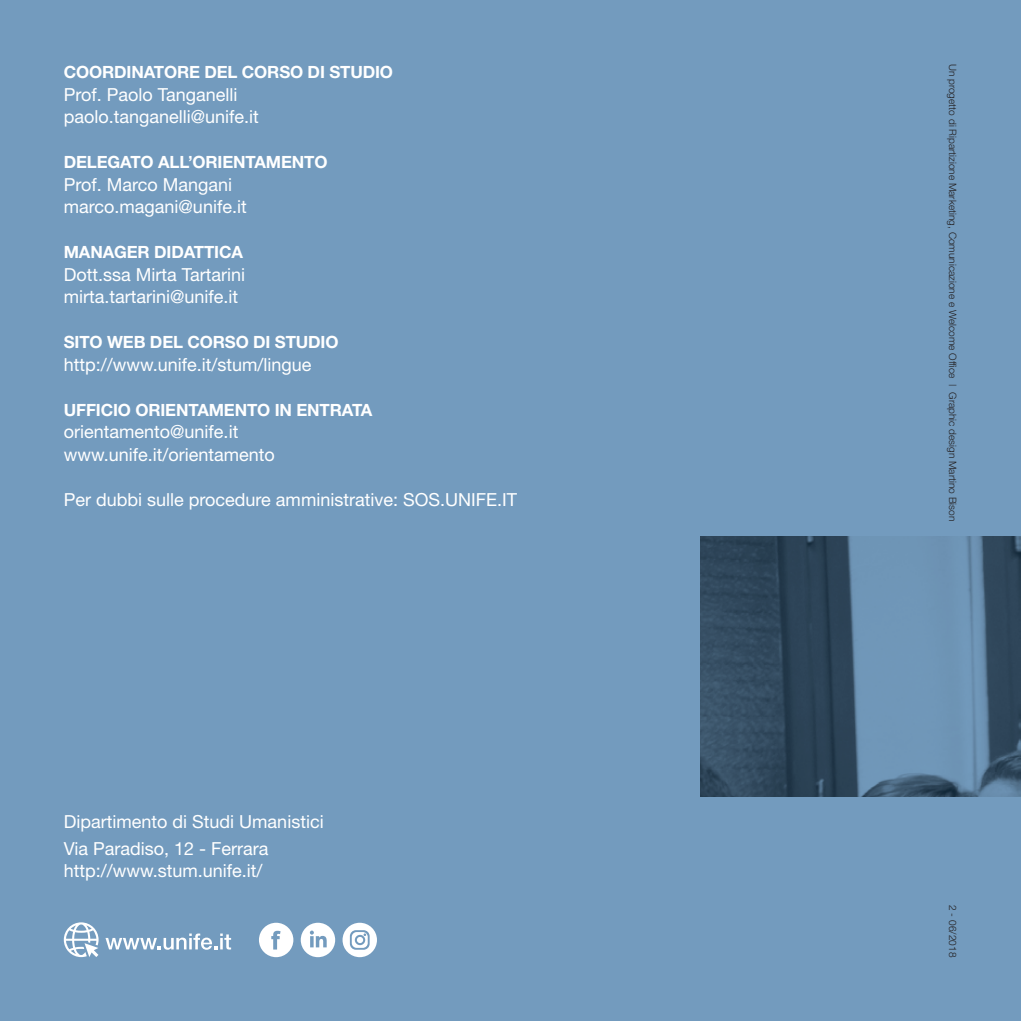
<style>
.page{position:relative;width:1021px;height:1021px;background:#fff}
.page>*{position:absolute;margin:0;border:0;box-sizing:border-box;transform-origin:0 0}
.t1{font:18px/22.5px "Helvetica Neue";color:#fff}
.t2{font:700 16.88px "Helvetica Neue";letter-spacing:-.01em;color:#fff}
.t3{font:300 10.12px "Helvetica Neue";color:#231f20}
</style>
<div class="page">
<div style="left:0;top:0;width:1020px;height:1020px;background:#739bbe"></div>
<img style="left:700px;top:536px;width:320px;height:260px">
<svg style="left:105px;top:933px;width:126px;height:16px"></svg>
<svg style="left:64px;top:922px;width:35px;height:35px"></svg>
<svg style="left:259px;top:922px;width:34px;height:35px"></svg>
<svg style="left:301px;top:922px;width:34px;height:35px"></svg>
<svg style="left:342px;top:922px;width:35px;height:35px"></svg>
<p class="t2" style="left:64px;top:62px;width:331px">COORDINATORE DEL CORSO DI STUDIO</p>
<p class="t1" style="left:64px;top:83px;width:197px">Prof. Paolo Tanganelli paolo.tanganelli@unife.it</p>
<p class="t2" style="left:64px;top:152px;width:265px">DELEGATO ALL’ORIENTAMENTO</p>
<p class="t1" style="left:64px;top:173px;width:184px">Prof. Marco Mangani marco.magani@unife.it</p>
<p class="t2" style="left:64px;top:242px;width:181px">MANAGER DIDATTICA</p>
<p class="t1" style="left:64px;top:263px;width:183px">Dott.ssa Mirta Tartarini mirta.tartarini@unife.it</p>
<p class="t2" style="left:64px;top:332px;width:276px">SITO WEB DEL CORSO DI STUDIO</p>
<p class="t1" style="left:64px;top:353px;width:249px">http://www.unife.it/stum/lingue</p>
<p class="t2" style="left:64px;top:399px;width:310px">UFFICIO ORIENTAMENTO IN ENTRATA</p>
<p class="t1" style="left:64px;top:420px;width:212px">orientamento@unife.it www.unife.it/orientamento</p>
<p class="t1" style="left:64px;top:488px;width:455px">Per dubbi sulle procedure amministrative: SOS.UNIFE.IT</p>
<p class="t1" style="left:64px;top:807px;width:261px;line-height:27px">Dipartimento di Studi Umanistici<br>Via Paradiso, 12 - Ferrara</p>
<p class="t1" style="left:64px;top:859px;width:200px">http://www.stum.unife.it/</p>
<p class="t3" style="left:958px;top:64px;width:459px;rotate:90deg">Un progetto di Ripartizione Marketing, Comunicazione e Welcome Office | Graphic design Martino Bison</p>
<p class="t3" style="left:958px;top:905px;width:54px;rotate:90deg">2 - 06/2018</p>
</div>
